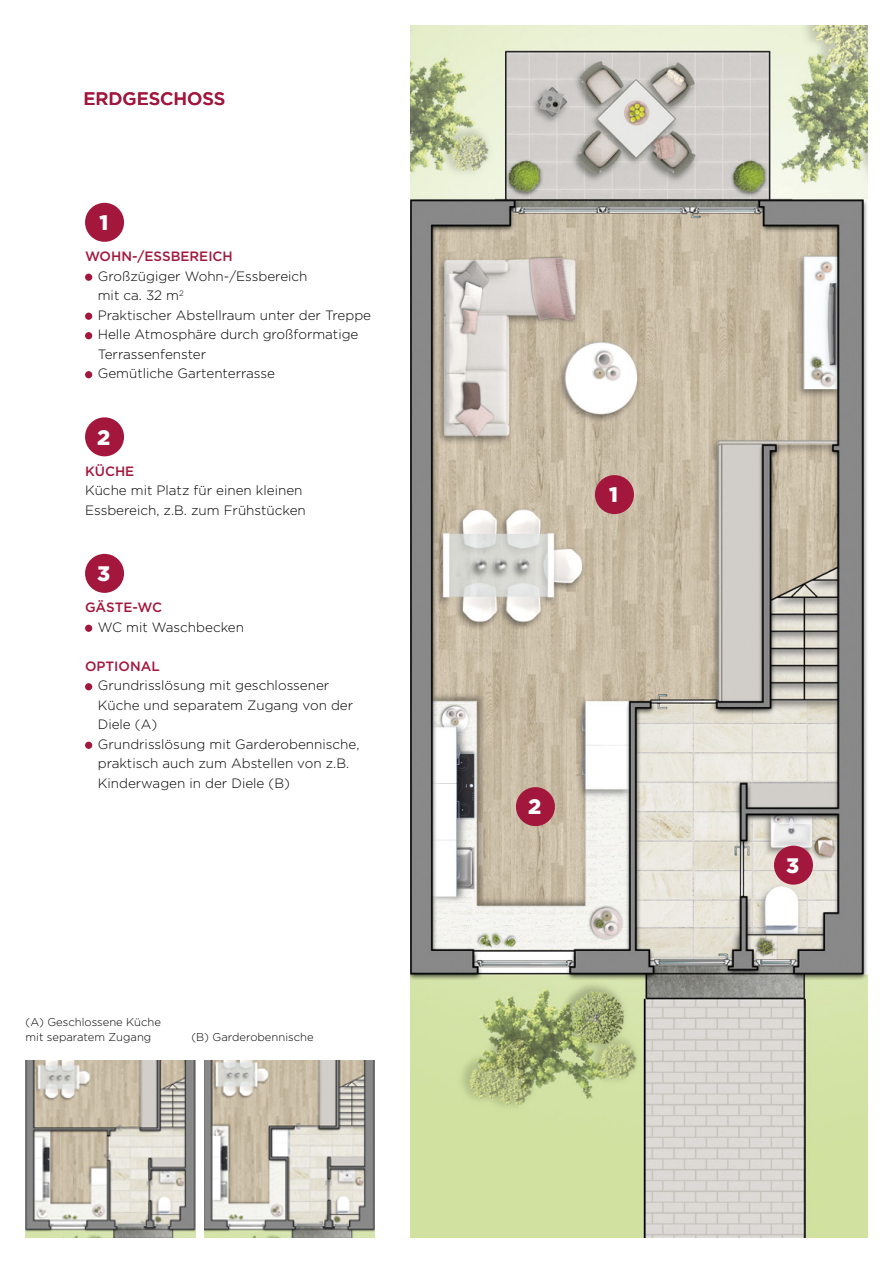
<style>
.page{position:relative;width:893px;height:1263px;background:#fff}
.page>*{position:absolute;margin:0;border:0;box-sizing:border-box;transform-origin:0 0}
.t1{font:900 21px "Gotham";color:#fff}
.t2{font:500 18px "Gotham";color:#a3173d}
.t3{font:300 13.5px/19.5px "Gotham";color:#000}
.t4{font:500 13.5px "Gotham";color:#a3173d}
.t5{font:300 11.25px/15px "Gotham";color:#000}
</style>
<div class="page">
<img style="left:410px;top:26px;width:457px;height:1211px">
<div style="left:85px;top:203px;width:39px;height:39px;background:#a3173d;border-radius:50%"></div>
<div style="left:85px;top:274px;width:7px;height:7px;background:#a3173d;border-radius:50%"></div>
<div style="left:85px;top:313px;width:7px;height:7px;background:#a3173d;border-radius:50%"></div>
<div style="left:85px;top:332px;width:7px;height:7px;background:#a3173d;border-radius:50%"></div>
<div style="left:85px;top:371px;width:7px;height:7px;background:#a3173d;border-radius:50%"></div>
<div style="left:85px;top:417px;width:39px;height:39px;background:#a3173d;border-radius:50%"></div>
<div style="left:85px;top:554px;width:39px;height:39px;background:#a3173d;border-radius:50%"></div>
<div style="left:85px;top:625px;width:7px;height:7px;background:#a3173d;border-radius:50%"></div>
<div style="left:85px;top:683px;width:7px;height:7px;background:#a3173d;border-radius:50%"></div>
<div style="left:85px;top:742px;width:7px;height:7px;background:#a3173d;border-radius:50%"></div>
<div style="left:595px;top:475px;width:39px;height:39px;background:#a3173d;border-radius:50%"></div>
<img style="left:26px;top:1061px;width:170px;height:176px">
<img style="left:204px;top:1061px;width:170px;height:176px">
<div style="left:516px;top:787px;width:39px;height:39px;background:#a3173d;border-radius:50%"></div>
<div style="left:774px;top:846px;width:39px;height:39px;background:#a3173d;border-radius:50%"></div>
<h2 class="t2" style="left:83px;top:89px;width:143px">ERDGESCHOSS</h2>
<h1 class="t1" style="left:99px;top:210px;width:10px">1</h1>
<p class="t4" style="left:85px;top:249px;width:149px">WOHN-/ESSBEREICH</p>
<p class="t3" style="left:98px;top:266px;width:275px">Großzügiger Wohn-/Essbereich<br>mit ca. 32 m<sup>2<br></sup>Praktischer Abstellraum unter der Treppe<br>Helle Atmosphäre durch großformatige<br>Terrassenfenster<br>Gemütliche Gartenterrasse</p>
<h1 class="t1" style="left:97px;top:425px;width:15px">2</h1>
<p class="t4" style="left:85px;top:463px;width:51px">KÜCHE</p>
<p class="t3" style="left:85px;top:481px;width:222px">Küche mit Platz für einen kleinen<br>Essbereich, z.B. zum Frühstücken</p>
<h1 class="t1" style="left:97px;top:561px;width:15px">3</h1>
<p class="t4" style="left:85px;top:600px;width:79px">GÄSTE-WC</p>
<p class="t3" style="left:98px;top:617px;width:148px">WC mit Waschbecken</p>
<p class="t4" style="left:85px;top:658px;width:76px">OPTIONAL</p>
<p class="t3" style="left:98px;top:676px;width:263px">Grundrisslösung mit geschlossener<br>Küche und separatem Zugang von der<br>Diele (A)<br>Grundrisslösung mit Garderobennische, praktisch auch zum Abstellen von z.B.<br>Kinderwagen in der Diele (B)</p>
<p class="t5" style="left:26px;top:1015px;width:137px">(A) Geschlossene Küche mit separatem Zugang</p>
<p class="t5" style="left:191px;top:1030px;width:124px">(B) Garderobennische</p>
<h1 class="t1" style="left:609px;top:483px;width:10px">1</h1>
<h1 class="t1" style="left:528px;top:795px;width:15px">2</h1>
<h1 class="t1" style="left:786px;top:853px;width:15px">3</h1>
</div>
